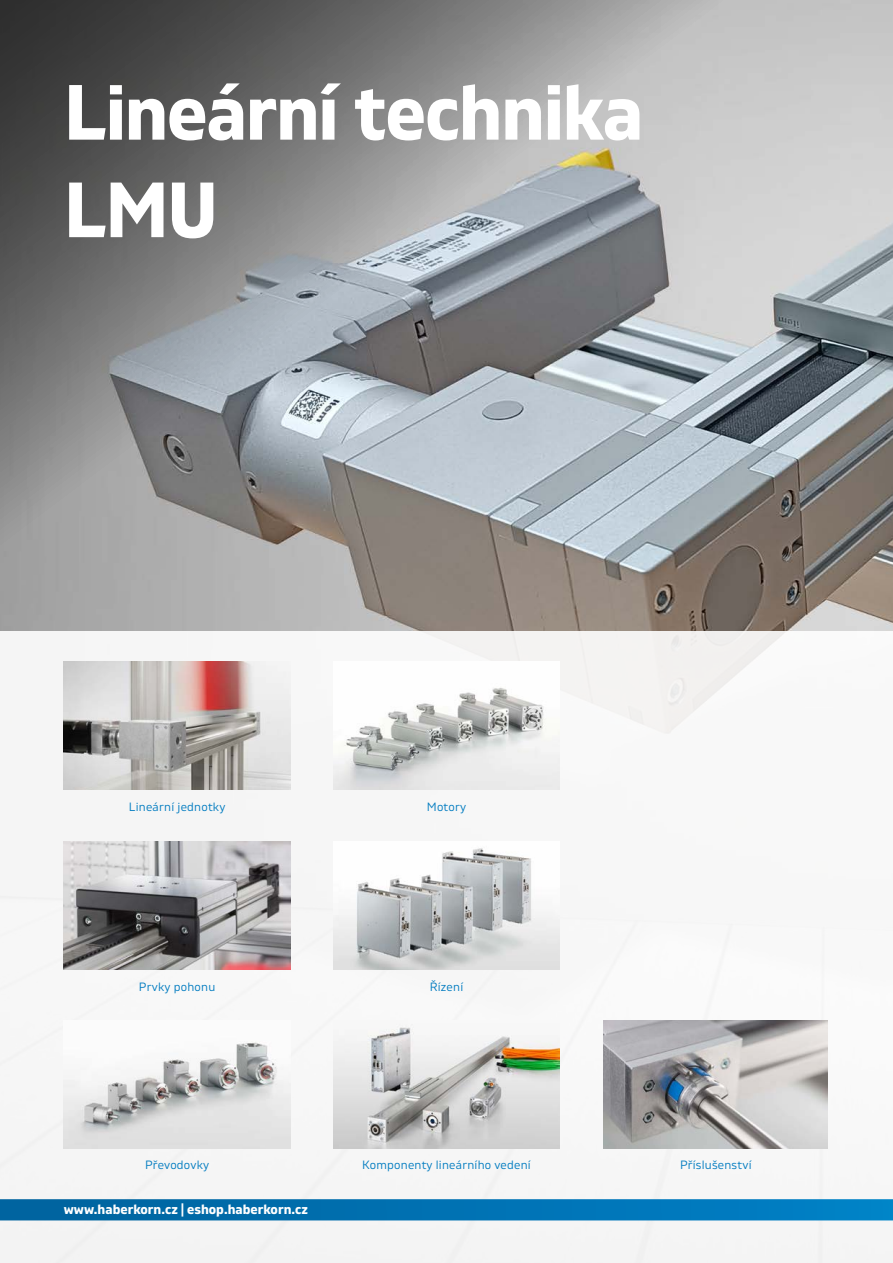
<style>
.page{position:relative;width:893px;height:1263px;background:#fff}
.page>*{position:absolute;margin:0;border:0;box-sizing:border-box;transform-origin:0 0}
._00-Titelseite_Headline{font:700 78px/97.5px "Gilam";letter-spacing:-.02em;color:#fff}
.t1{font:700 13.5px "Gilam";color:#fff}
.Titul_popis_pict{font:12px "Gilam";letter-spacing:.02em;color:#007bc0}
</style>
<div class="page">
<svg style="left:0;top:0;width:893px;height:631px;background:#959697"></svg>
<div style="left:0;top:631px;width:893px;height:632px;background:#f7f7f7"></div>
<div style="left:0;top:1199px;width:893px;height:21px;background:linear-gradient(to right,#00629e,#0081c7)"></div>
<img style="left:64px;top:662px;width:227px;height:128px">
<img style="left:64px;top:1042px;width:227px;height:106px">
<img style="left:64px;top:842px;width:227px;height:128px">
<img style="left:333px;top:688px;width:227px;height:102px">
<img style="left:333px;top:1027px;width:227px;height:121px">
<img style="left:333px;top:848px;width:227px;height:122px">
<img style="left:604px;top:1020px;width:224px;height:128px">
<p class="_00-Titelseite_Headline" style="left:64px;top:60px;width:581px">Lineární technika<br>LMU</p>
<p class="Titul_popis_pict" style="left:129px;top:798px;width:98px">Lineární jednotky</p>
<p class="Titul_popis_pict" style="left:427px;top:798px;width:41px">Motory</p>
<p class="Titul_popis_pict" style="left:139px;top:978px;width:78px">Prvky pohonu</p>
<p class="Titul_popis_pict" style="left:430px;top:978px;width:35px">Řízení</p>
<p class="Titul_popis_pict" style="left:145px;top:1156px;width:66px">Převodovky</p>
<p class="Titul_popis_pict" style="left:362px;top:1156px;width:170px">Komponenty lineárního vedení</p>
<p class="Titul_popis_pict" style="left:680px;top:1156px;width:73px">Příslušenství</p>
<p class="t1" style="left:64px;top:1199px;width:246px">www.haberkorn.cz | eshop.haberkorn.cz</p>
</div>
